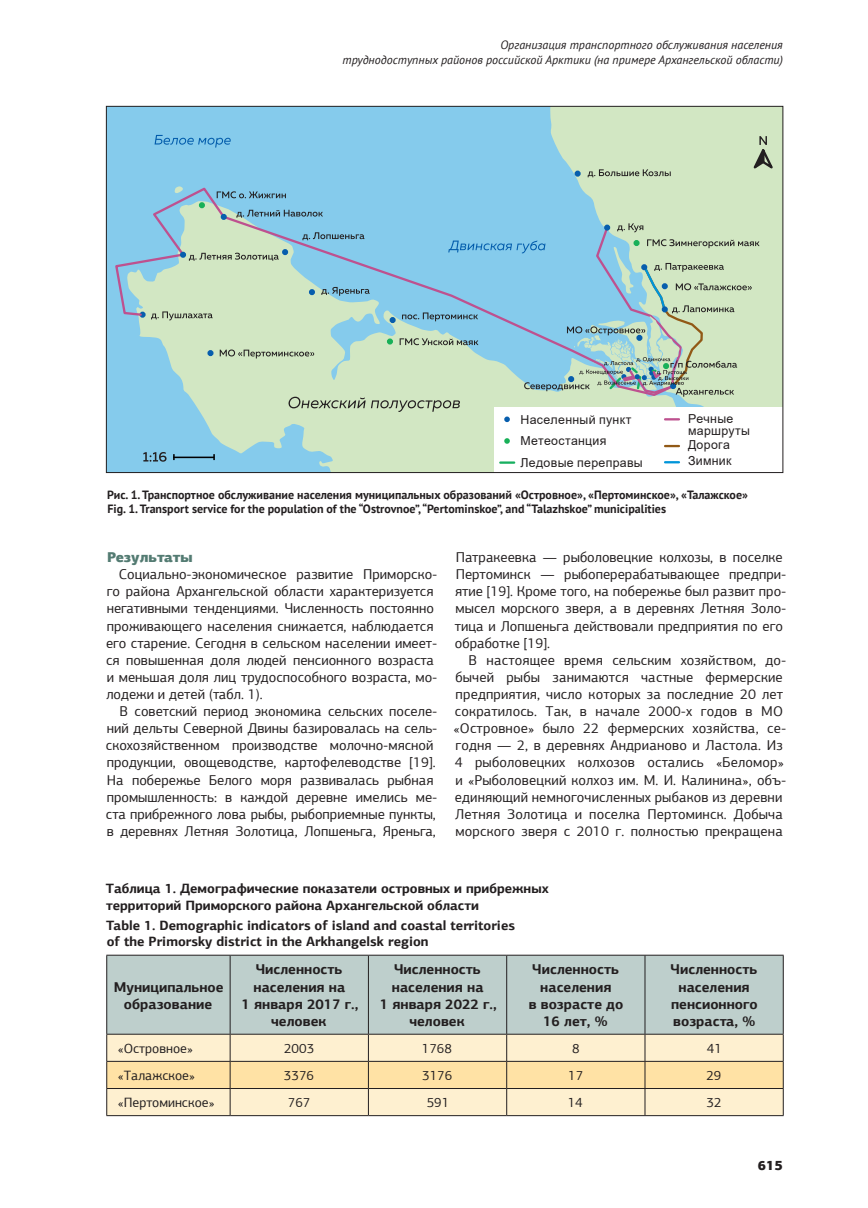
<style>
.page{position:relative;width:868px;height:1208px;background:#fff}
.page>*{position:absolute;margin:0;border:0;box-sizing:border-box;transform-origin:0 0}
.t1{font:14.25px/17.1px "PF Agora Sans Pro";color:#231f20}
.t2{font:700 14.25px/17.1px "PF Agora Sans Pro";color:#231f20;text-align:center}
.t3{font:900 14.25px "PF Agora Sans Pro";color:#537b72}
.t4{font:700 13.5px/16.2px "PF Agora Sans Pro";color:#231f20}
.t5{font:13.5px "PF Agora Sans Pro";color:#231f20}
.t6{font:900 13.5px "PF Agora Sans Pro";color:#231f20}
.t7{font:12.3px/12.3px "Arial";letter-spacing:.025em;color:#231f20}
.t8{font:700 12px/14.4px "PT Sans";color:#231f20}
.t9{font:italic 12px/14.4px "PT Sans";color:#231f20;text-align:right}
</style>
<div class="page">
<div style="left:106px;top:106px;width:676px;height:366px;background:#85cbec"></div>
<svg style="left:319px;top:463px;width:174px;height:8px"></svg>
<div style="left:550px;top:108px;width:231px;height:299px;background:#d2e7c3"></div>
<svg style="left:154px;top:135px;width:77px;height:12px"></svg>
<svg style="left:574px;top:171px;width:6px;height:6px"></svg>
<svg style="left:115px;top:260px;width:26px;height:77px"></svg>
<div style="left:493px;top:407px;width:289px;height:65px;background:#fff"></div>
<hr style="left:500px;top:461px;width:14px;height:3px;background:#18af60">
<svg style="left:749px;top:136px;width:28px;height:38px"></svg>
<svg style="left:587px;top:169px;width:83px;height:8px"></svg>
<svg style="left:141px;top:186px;width:631px;height:277px"></svg>
<div style="left:107px;top:955px;width:675px;height:78px;background:#becfcc"></div>
<hr style="left:230px;top:955px;width:1px;height:78px;background:#231f20">
<hr style="left:368px;top:955px;width:1px;height:78px;background:#231f20">
<hr style="left:506px;top:955px;width:1px;height:78px;background:#231f20">
<hr style="left:644px;top:955px;width:1px;height:78px;background:#231f20">
<hr style="left:106px;top:1033px;width:124px;height:1px;background:#231f20">
<hr style="left:230px;top:1033px;width:138px;height:1px;background:#231f20">
<hr style="left:368px;top:1033px;width:138px;height:1px;background:#231f20">
<hr style="left:506px;top:1033px;width:139px;height:1px;background:#231f20">
<hr style="left:645px;top:1033px;width:138px;height:1px;background:#231f20">
<hr style="left:106px;top:954px;width:124px;height:1px;background:#231f20">
<hr style="left:106px;top:955px;width:1px;height:78px;background:#231f20">
<hr style="left:230px;top:954px;width:138px;height:1px;background:#231f20">
<hr style="left:368px;top:954px;width:138px;height:1px;background:#231f20">
<hr style="left:506px;top:954px;width:139px;height:1px;background:#231f20">
<hr style="left:645px;top:954px;width:138px;height:1px;background:#231f20">
<hr style="left:782px;top:955px;width:1px;height:78px;background:#231f20">
<svg style="left:106px;top:1034px;width:677px;height:81px;background:#f5e2bb"></svg>
<hr style="left:106px;top:1115px;width:124px;height:1px;background:#231f20">
<hr style="left:230px;top:1115px;width:138px;height:1px;background:#231f20">
<hr style="left:368px;top:1115px;width:138px;height:1px;background:#231f20">
<hr style="left:506px;top:1115px;width:139px;height:1px;background:#231f20">
<hr style="left:645px;top:1115px;width:138px;height:1px;background:#231f20">
<p class="t9" style="left:342px;top:38px;width:442px">Организация транспортного обслуживания населения<br>труднодоступных районов российской Арктики (на примере Архангельской области)</p>
<p class="t7" style="left:520px;top:409px;width:112px;line-height:21.3px">Населенный пункт<br>Метеостанция</p>
<p class="t7" style="left:688px;top:412px;width:63px">Речные маршруты</p>
<p class="t7" style="left:688px;top:438px;width:43px">Дорога</p>
<p class="t7" style="left:688px;top:455px;width:45px">Зимник</p>
<p class="t8" style="left:107px;top:487px;width:642px">Рис. 1. Транспортное обслуживание населения муниципальных образований «Островное», «Пертоминское», «Талажское»<br>Fig. 1. Transport service for the population of the “Ostrovnoe”, “Pertominskoe”, and “Talazhskoe” municipalities</p>
<p class="t1" style="left:454px;top:549px;width:333px">Патракеевка — рыболовецкие колхозы, в поселке Пертоминск — рыбоперерабатывающее предпри&shy;ятие [19]. Кроме того, на побережье был развит про&shy;мысел морского зверя, а в деревнях Летняя Золо&shy;тица и Лопшеньга действовали предприятия по его обработке [19].</p>
<p class="t1" style="left:453px;top:651px;width:334px;text-indent:15px">В настоящее время сельским хозяйством, до&shy;бычей рыбы занимаются частные фермерские предприятия, число которых за последние 20 лет сократилось. Так, в начале 2000-х годов в МО «Островное» было 22 фермерских хозяйства, се&shy;годня — 2, в деревнях Андрианово и Ластола. Из 4 рыболовецких колхозов остались «Беломор» и «Рыболовецкий колхоз им. М. И. Калинина», объ&shy;единяющий немногочисленных рыбаков из деревни Летняя Золотица и поселка Пертоминск. Добыча морского зверя с 2010 г. полностью прекращена</p>
<p class="t7" style="left:520px;top:456px;width:124px">Ледовые переправы</p>
<p class="t3" style="left:107px;top:548px;width:87px">Результаты</p>
<p class="t1" style="left:106px;top:566px;width:333px;text-indent:13px">Социально-экономическое развитие Приморско&shy;го района Архангельской области характеризуется негативными тенденциями. Численность постоянно проживающего населения снижается, наблюдается его старение. Сегодня в сельском населении имеет&shy;ся повышенная доля людей пенсионного возраста и меньшая доля лиц трудоспособного возраста, мо&shy;лодежи и детей (табл. 1).</p>
<p class="t1" style="left:106px;top:702px;width:333px;text-indent:14px">В советский период экономика сельских поселе&shy;ний дельты Северной Двины базировалась на сель&shy;скохозяйственном производстве молочно-мясной продукции, овощеводстве, картофелеводстве [19].<br>На побережье Белого моря развивалась рыбная промышленность: в каждой деревне имелись ме&shy;ста прибрежного лова рыбы, рыбоприемные пункты, в деревнях Летняя Золотица, Лопшеньга, Яреньга,</p>
<p class="t4" style="left:106px;top:880px;width:444px">Таблица 1. Демографические показатели островных и прибрежных территорий Приморского района Архангельской области</p>
<p class="t4" style="left:106px;top:917px;width:410px">Table 1. Demographic indicators of island and coastal territories of the Primorsky district in the Arkhangelsk region</p>
<p class="t2" style="left:114px;top:978px;width:111px">Муниципальное образование</p>
<p class="t2" style="left:241px;top:960px;width:118px">Численность населения на<br>1 января 2017 г., человек</p>
<p class="t2" style="left:380px;top:960px;width:118px">Численность населения на<br>1 января 2022 г., человек</p>
<p class="t2" style="left:528px;top:960px;width:96px">Численность населения<br>в возрасте до<br>16 лет, %</p>
<p class="t2" style="left:670px;top:960px;width:88px">Численность населения пенсионного возраста, %</p>
<p class="t5" style="left:118px;top:1040px;width:77px">«Островное»</p>
<p class="t5" style="left:284px;top:1040px;width:32px">2003</p>
<p class="t5" style="left:422px;top:1040px;width:32px">1768</p>
<p class="t5" style="left:572px;top:1040px;width:9px">8</p>
<p class="t5" style="left:706px;top:1040px;width:17px">41</p>
<p class="t5" style="left:118px;top:1067px;width:79px">«Талажское»</p>
<p class="t5" style="left:284px;top:1067px;width:32px">3376</p>
<p class="t5" style="left:422px;top:1067px;width:32px">3176</p>
<p class="t5" style="left:568px;top:1067px;width:17px">17</p>
<p class="t5" style="left:706px;top:1067px;width:17px">29</p>
<p class="t5" style="left:118px;top:1094px;width:98px">«Пертоминское»</p>
<p class="t5" style="left:288px;top:1094px;width:24px">767</p>
<p class="t5" style="left:426px;top:1094px;width:24px">591</p>
<p class="t5" style="left:567px;top:1094px;width:17px">14</p>
<p class="t5" style="left:706px;top:1094px;width:17px">32</p>
<p class="t6" style="left:757px;top:1156px;width:26px">615</p>
</div>
